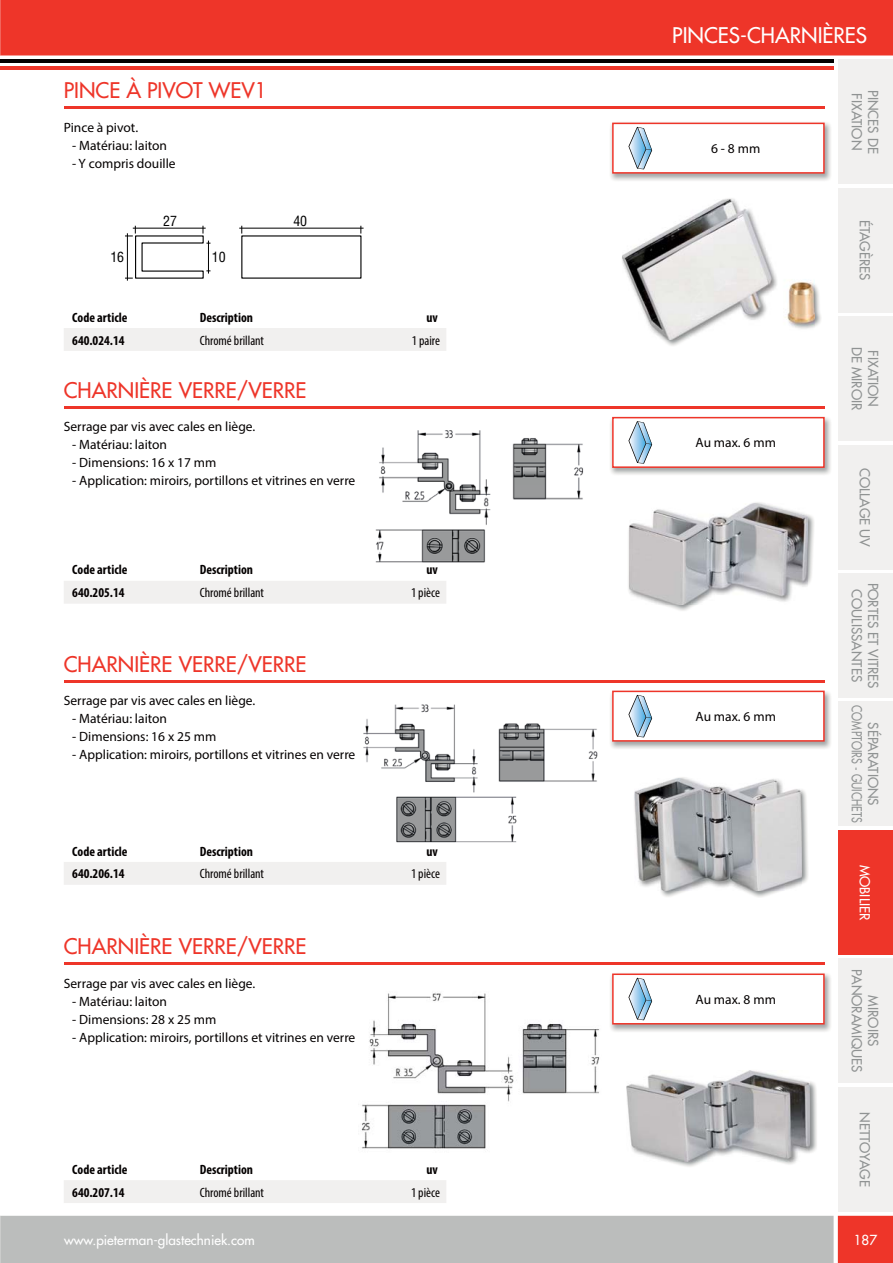
<style>
.page{position:relative;width:893px;height:1263px;background:#fff}
.page>*{position:absolute;margin:0;border:0;box-sizing:border-box;transform-origin:0 0}
.t1{font:500 21px "Futura Std";color:#ee3529}
.t2{font:500 21px "Futura Std";color:#fff}
.t3{font:condensed 13.8px "Helvetica LT Std";color:#000}
.t4{font:13.5px "Myriad Pro";color:#040000}
.t5{font:700 condensed 13.5px "Myriad Pro";color:#040000}
.t6{font:500 13.5px/16.2px "Futura Std";color:#909393;text-align:center}
.t7{font:condensed 13.5px "Myriad Pro";color:#040000}
.t8{font:500 13.5px "Futura Std";color:#fff}
</style>
<div class="page">
<div style="left:1px;top:0;width:892px;height:56px;background:#ee3529"></div>
<div style="left:0;top:1216px;width:893px;height:47px;background:#bbbdbc"></div>
<hr style="left:0;top:66px;width:833px;height:3px;background:#ee3529">
<svg style="left:0;top:0;width:1px;height:60px"></svg>
<hr style="left:0;top:60px;width:833px;height:3px;background:#040000">
<div style="left:838px;top:60px;width:55px;height:124px;background:#f1f0ef"></div>
<div style="left:838px;top:188px;width:55px;height:124px;background:#f1f0ef"></div>
<div style="left:838px;top:317px;width:55px;height:124px;background:#f1f0ef"></div>
<div style="left:838px;top:445px;width:55px;height:124px;background:#f1f0ef"></div>
<div style="left:838px;top:573px;width:55px;height:125px;background:#f1f0ef"></div>
<div style="left:838px;top:702px;width:55px;height:124px;background:#f1f0ef"></div>
<div style="left:838px;top:830px;width:55px;height:124px;background:#ee3529"></div>
<div style="left:838px;top:959px;width:55px;height:124px;background:#f1f0ef"></div>
<div style="left:838px;top:1087px;width:55px;height:124px;background:#f1f0ef"></div>
<hr style="left:64px;top:107px;width:761px;height:2px;background:#ee3529">
<hr style="left:64px;top:406px;width:761px;height:2px;background:#ee3529">
<hr style="left:64px;top:680px;width:761px;height:2px;background:#ee3529">
<hr style="left:64px;top:963px;width:761px;height:2px;background:#ee3529">
<img style="left:663px;top:198px;width:158px;height:148px">
<img style="left:622px;top:199px;width:193px;height:141px">
<img style="left:628px;top:502px;width:186px;height:109px">
<img style="left:629px;top:503px;width:179px;height:102px">
<img style="left:634px;top:777px;width:174px;height:120px">
<img style="left:635px;top:778px;width:167px;height:113px">
<img style="left:626px;top:1070px;width:191px;height:97px">
<img style="left:627px;top:1071px;width:183px;height:90px">
<img style="left:610px;top:122px;width:221px;height:59px">
<div style="left:613px;top:123px;width:211px;height:50px;background:#fff"></div>
<div style="left:612px;top:123px;width:213px;height:51px;border:2px solid #ee3529"></div>
<svg style="left:628px;top:127px;width:24px;height:42px"></svg>
<img style="left:610px;top:416px;width:221px;height:59px">
<div style="left:613px;top:418px;width:211px;height:49px;background:#fff"></div>
<div style="left:612px;top:417px;width:213px;height:51px;border:2px solid #ee3529"></div>
<svg style="left:628px;top:421px;width:24px;height:43px"></svg>
<img style="left:610px;top:690px;width:221px;height:59px">
<div style="left:613px;top:691px;width:211px;height:50px;background:#fff"></div>
<div style="left:612px;top:691px;width:213px;height:51px;border:2px solid #ee3529"></div>
<svg style="left:628px;top:695px;width:24px;height:42px"></svg>
<img style="left:610px;top:973px;width:221px;height:59px">
<div style="left:613px;top:974px;width:211px;height:50px;background:#fff"></div>
<div style="left:612px;top:974px;width:213px;height:51px;border:2px solid #ee3529"></div>
<svg style="left:628px;top:978px;width:24px;height:42px"></svg>
<div style="left:64px;top:328px;width:382px;height:23px;background:#f1f0ef"></div>
<div style="left:64px;top:581px;width:382px;height:23px;background:#f1f0ef"></div>
<div style="left:64px;top:862px;width:382px;height:23px;background:#f1f0ef"></div>
<div style="left:64px;top:1180px;width:382px;height:23px;background:#f1f0ef"></div>
<hr style="left:127px;top:233px;width:1px;height:48px;background:#000">
<svg style="left:125px;top:226px;width:237px;height:53px"></svg>
<hr style="left:239px;top:228px;width:124px;height:1px;background:#000">
<img style="left:375px;top:430px;width:209px;height:133px">
<img style="left:363px;top:704px;width:235px;height:139px">
<img style="left:361px;top:992px;width:239px;height:157px">
<h1 class="t1" style="left:64px;top:79px;width:205px">PINCE À PIVOT WEV1</h1>
<p class="t4" style="left:64px;top:122px;width:76px">Pince à pivot.</p>
<p class="t4" style="left:72px;top:140px;width:96px">- Matériau: laiton</p>
<p class="t4" style="left:72px;top:158px;width:105px">- Y compris douille</p>
<p class="t3" style="left:110px;top:249px;width:15px">16</p>
<p class="t3" style="left:163px;top:213px;width:15px">27</p>
<p class="t3" style="left:293px;top:213px;width:15px">40</p>
<p class="t3" style="left:212px;top:249px;width:15px">10</p>
<p class="t5" style="left:72px;top:312px;width:57px">Code article</p>
<p class="t5" style="left:200px;top:312px;width:55px">Description</p>
<p class="t5" style="left:426px;top:312px;width:13px">uv</p>
<p class="t5" style="left:72px;top:335px;width:54px">640.024.14</p>
<p class="t7" style="left:200px;top:335px;width:66px">Chromé brillant</p>
<p class="t7" style="left:412px;top:335px;width:30px">1 paire</p>
<h1 class="t1" style="left:64px;top:378px;width:244px">CHARNIÈRE VERRE/VERRE</h1>
<p class="t4" style="left:64px;top:422px;width:193px">Serrage par vis avec cales en liège.</p>
<p class="t4" style="left:72px;top:440px;width:96px">- Matériau: laiton</p>
<p class="t4" style="left:72px;top:458px;width:146px">- Dimensions: 16 x 17 mm</p>
<p class="t4" style="left:72px;top:476px;width:285px">- Application: miroirs, portillons et vitrines en verre</p>
<p class="t5" style="left:72px;top:565px;width:57px">Code article</p>
<p class="t5" style="left:200px;top:565px;width:55px">Description</p>
<p class="t5" style="left:426px;top:565px;width:13px">uv</p>
<p class="t5" style="left:72px;top:588px;width:54px">640.205.14</p>
<p class="t7" style="left:200px;top:588px;width:66px">Chromé brillant</p>
<p class="t7" style="left:411px;top:588px;width:30px">1 pièce</p>
<h1 class="t1" style="left:64px;top:652px;width:244px">CHARNIÈRE VERRE/VERRE</h1>
<p class="t4" style="left:64px;top:696px;width:193px">Serrage par vis avec cales en liège.</p>
<p class="t4" style="left:72px;top:714px;width:96px">- Matériau: laiton</p>
<p class="t4" style="left:72px;top:732px;width:146px">- Dimensions: 16 x 25 mm</p>
<p class="t4" style="left:72px;top:750px;width:285px">- Application: miroirs, portillons et vitrines en verre</p>
<p class="t5" style="left:72px;top:846px;width:57px">Code article</p>
<p class="t5" style="left:200px;top:846px;width:55px">Description</p>
<p class="t5" style="left:426px;top:846px;width:13px">uv</p>
<p class="t5" style="left:72px;top:869px;width:54px">640.206.14</p>
<p class="t7" style="left:200px;top:869px;width:66px">Chromé brillant</p>
<p class="t7" style="left:411px;top:869px;width:30px">1 pièce</p>
<h1 class="t1" style="left:64px;top:935px;width:244px">CHARNIÈRE VERRE/VERRE</h1>
<p class="t4" style="left:64px;top:978px;width:193px">Serrage par vis avec cales en liège.</p>
<p class="t4" style="left:72px;top:996px;width:96px">- Matériau: laiton</p>
<p class="t4" style="left:72px;top:1014px;width:146px">- Dimensions: 28 x 25 mm</p>
<p class="t4" style="left:72px;top:1032px;width:285px">- Application: miroirs, portillons et vitrines en verre</p>
<p class="t5" style="left:72px;top:1164px;width:57px">Code article</p>
<p class="t5" style="left:200px;top:1164px;width:55px">Description</p>
<p class="t5" style="left:426px;top:1164px;width:13px">uv</p>
<p class="t5" style="left:72px;top:1187px;width:54px">640.207.14</p>
<p class="t7" style="left:200px;top:1187px;width:66px">Chromé brillant</p>
<p class="t7" style="left:411px;top:1187px;width:30px">1 pièce</p>
<p class="t8" style="left:64px;top:1232px;width:192px">www.pieterman-glastechniek.com</p>
<h1 class="t2" style="left:672px;top:24px;width:196px">PINCES-CHARNIÈRES</h1>
<p class="t4" style="left:711px;top:144px;width:51px">6 - 8 mm</p>
<p class="t4" style="left:695px;top:438px;width:82px">Au max. 6 mm</p>
<p class="t4" style="left:695px;top:712px;width:82px">Au max. 6 mm</p>
<p class="t4" style="left:695px;top:994px;width:82px">Au max. 8 mm</p>
<p class="t6" style="left:864px;top:93px;width:58px;rotate:90deg">FIXATION</p>
<p class="t6" style="left:881px;top:90px;width:65px;rotate:90deg">PINCES DE</p>
<p class="t6" style="left:873px;top:220px;width:62px;rotate:90deg">ÉTAGÈRES</p>
<p class="t6" style="left:864px;top:347px;width:65px;rotate:90deg">DE MIROIR</p>
<p class="t6" style="left:881px;top:350px;width:58px;rotate:90deg">FIXATION</p>
<p class="t6" style="left:873px;top:468px;width:81px;rotate:90deg">COLLAGE UV</p>
<p class="t6" style="left:881px;top:583px;width:107px;rotate:90deg">PORTES ET VITRES<br>COULISSANTES</p>
<p class="t6" style="left:881px;top:705px;width:119px;rotate:90deg">SÉPARATIONS<br>COMPTOIRS - GUICHETS</p>
<p class="t8" style="left:872px;top:865px;width:57px;rotate:90deg">MOBILIER</p>
<p class="t6" style="left:881px;top:969px;width:104px;rotate:90deg">MIROIRS<br>PANORAMIQUES</p>
<p class="t6" style="left:873px;top:1112px;width:76px;rotate:90deg">NETTOYAGE</p>
<p class="t8" style="left:854px;top:1232px;width:25px">187</p>
</div>
